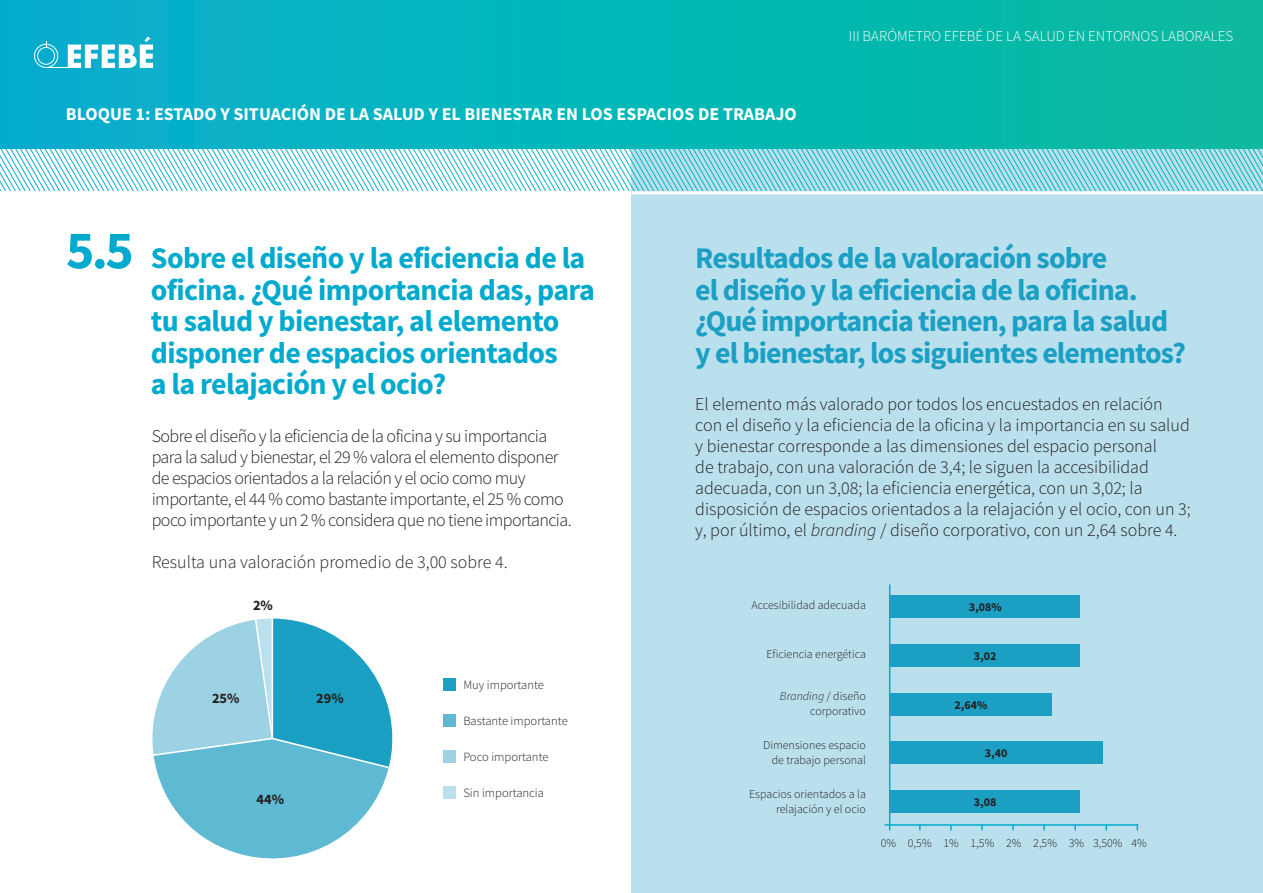
<style>
.page{position:relative;width:1263px;height:893px;background:#fff}
.page>*{position:absolute;margin:0;border:0;box-sizing:border-box;transform-origin:0 0}
.t1{font:700 30px/31.5px "Source Sans Pro";letter-spacing:-.02em;color:#02aace}
.t2{font:700 30px/31.5px "Source Sans Pro";letter-spacing:-.03em;color:#1ba0c4}
.t3{font:300 18px/21px "Source Sans Pro";color:#231f20}
.t4{font:300 18px/21px "Source Sans Pro";letter-spacing:-.03em;color:#231f20}
.t5{font:700 18px "Source Sans Pro";color:#fff}
.t6{font:300 15px "Source Sans Pro";color:#fff}
.t7{font:700 14.4px "Source Sans Pro";color:#231f20}
.t8{font:300 12.6px "Source Sans Pro";color:#231f20}
.t9{font:300 12px/15px "Source Sans Pro";color:#231f20;text-align:right}
.t10{font:700 12px "Source Sans Pro";color:#231f20}
.s1{font-size:54px}
.s2{font-style:italic}
</style>
<div class="page">
<svg style="left:0;top:149px;width:1263px;height:42px"></svg>
<div style="left:0;top:0;width:1263px;height:149px;background:linear-gradient(to right,#05afd0,#06bc9e)"></div>
<svg style="left:34px;top:37px;width:119px;height:31px"></svg>
<div style="left:631px;top:191px;width:632px;height:702px;background:#bbe0ed"></div>
<hr style="left:631px;top:191px;width:632px;height:3px;background:#fff">
<svg style="left:152px;top:618px;width:241px;height:241px"></svg>
<div style="left:443px;top:678px;width:13px;height:13px;background:#1ba0c4"></div>
<div style="left:443px;top:750px;width:13px;height:13px;background:#9cd2e4"></div>
<div style="left:443px;top:714px;width:13px;height:13px;background:#5eb9d3"></div>
<div style="left:443px;top:786px;width:13px;height:13px;background:#bbe0ed"></div>
<hr style="left:889px;top:584px;width:1px;height:246px;background:#02aace">
<hr style="left:884px;top:824px;width:254px;height:2px;background:#02aace">
<div style="left:890px;top:595px;width:190px;height:23px;background:#1ba0c4"></div>
<div style="left:890px;top:644px;width:190px;height:22px;background:#1ba0c4"></div>
<div style="left:890px;top:693px;width:162px;height:22px;background:#1ba0c4"></div>
<div style="left:890px;top:742px;width:212px;height:22px;background:#1ba0c4"></div>
<div style="left:890px;top:790px;width:190px;height:23px;background:#1ba0c4"></div>
<p class="t5" style="left:66px;top:102px;width:23px">Bloque</p>
<p class="t5" style="left:136px;top:102px;width:40px">1: Estado</p>
<p class="t5" style="left:220px;top:102px;width:34px">y Situación</p>
<p class="t5" style="left:325px;top:102px;width:60px">delasalud</p>
<p class="t5" style="left:429px;top:102px;width:47px">y el bienestar</p>
<p class="t5" style="left:556px;top:102px;width:37px">en los</p>
<p class="t5" style="left:616px;top:102px;width:41px">es pacios</p>
<p class="t5" style="left:698px;top:102px;width:37px">de traba</p>
<p class="t5" style="left:775px;top:102px;width:21px">jo</p>
<p class="t6" style="left:849px;top:27px;width:386px">III BARÓMETRO EFEBÉ DE LA SALUD EN ENTORNOS LABORALES</p>
<h1 class="t1" style="left:151px;top:242px;width:445px;text-indent:-85px"><span class="s1">5.5</span> Sobre el diseño y la eficiencia de la oficina. ¿Qué importancia das, para tu salud y bienestar, al elemento disponer de espacios orientados<br>a la relajación y el ocio?</h1>
<p class="t4" style="left:152px;top:425px;width:422px">Sobre el diseño y la eficiencia de la oficina y su importancia para la salud y bienestar, el 29 % valora el elemento disponer de espacios orientados a la relación y el ocio como muy importante, el 44 % como bastante importante, el 25 % como poco importante y un 2 % considera que no tiene importancia.</p>
<p class="t3" style="left:152px;top:551px;width:357px">Resulta una valoración promedio de 3,00 sobre 4.</p>
<p class="t7" style="left:253px;top:596px;width:21px">2%</p>
<p class="t7" style="left:212px;top:688px;width:29px">25%</p>
<p class="t7" style="left:316px;top:688px;width:29px">29%</p>
<p class="t7" style="left:257px;top:790px;width:29px">44%</p>
<p class="t8" style="left:463px;top:677px;width:82px">Muy importante</p>
<p class="t8" style="left:463px;top:713px;width:106px">Bastante importante</p>
<p class="t8" style="left:463px;top:749px;width:87px">Poco importante</p>
<p class="t8" style="left:463px;top:785px;width:82px">Sin importancia</p>
<h1 class="t2" style="left:695px;top:242px;width:492px">Resultados de la valoración sobre<br>el diseño y la eficiencia de la oficina. ¿Qué importancia tienen, para la salud y el bienestar, los siguientes elementos?</h1>
<p class="t3" style="left:695px;top:394px;width:497px">El elemento más valorado por todos los encuestados en relación con el diseño y la eficiencia de la oficina y la importancia en su salud y bienestar corresponde a las dimensiones del espacio personal<br>de trabajo, con una valoración de 3,4; le siguen la accesibilidad adecuada, con un 3,08; la eficiencia energética, con un 3,02; la disposición de espacios orientados a la relajación y el ocio, con un 3; y, por último, el <span class="s2">branding</span> / diseño corporativo, con un 2,64 sobre 4.</p>
<p class="t9" style="left:751px;top:597px;width:116px">Accesibilidad adecuada</p>
<p class="t9" style="left:766px;top:646px;width:101px">Eficiencia energética</p>
<p class="t9" style="left:780px;top:689px;width:88px"><span class="s2">Branding</span> / diseño corporativo</p>
<p class="t9" style="left:763px;top:738px;width:104px">Dimensiones espacio de trabajo personal</p>
<p class="t9" style="left:749px;top:787px;width:118px">Espacios orientados a la relajación y el ocio</p>
<p class="t10" style="left:969px;top:599px;width:34px">3,08%</p>
<p class="t10" style="left:974px;top:648px;width:24px">3,02</p>
<p class="t10" style="left:954px;top:696px;width:34px">2,64%</p>
<p class="t10" style="left:985px;top:745px;width:24px">3,40</p>
<p class="t10" style="left:974px;top:794px;width:24px">3,08</p>
<p class="t9" style="left:881px;top:835px;width:268px">0% 0,5% 1% 1,5% 2% 2,5% 3% 3,50% 4%</p>
</div>
